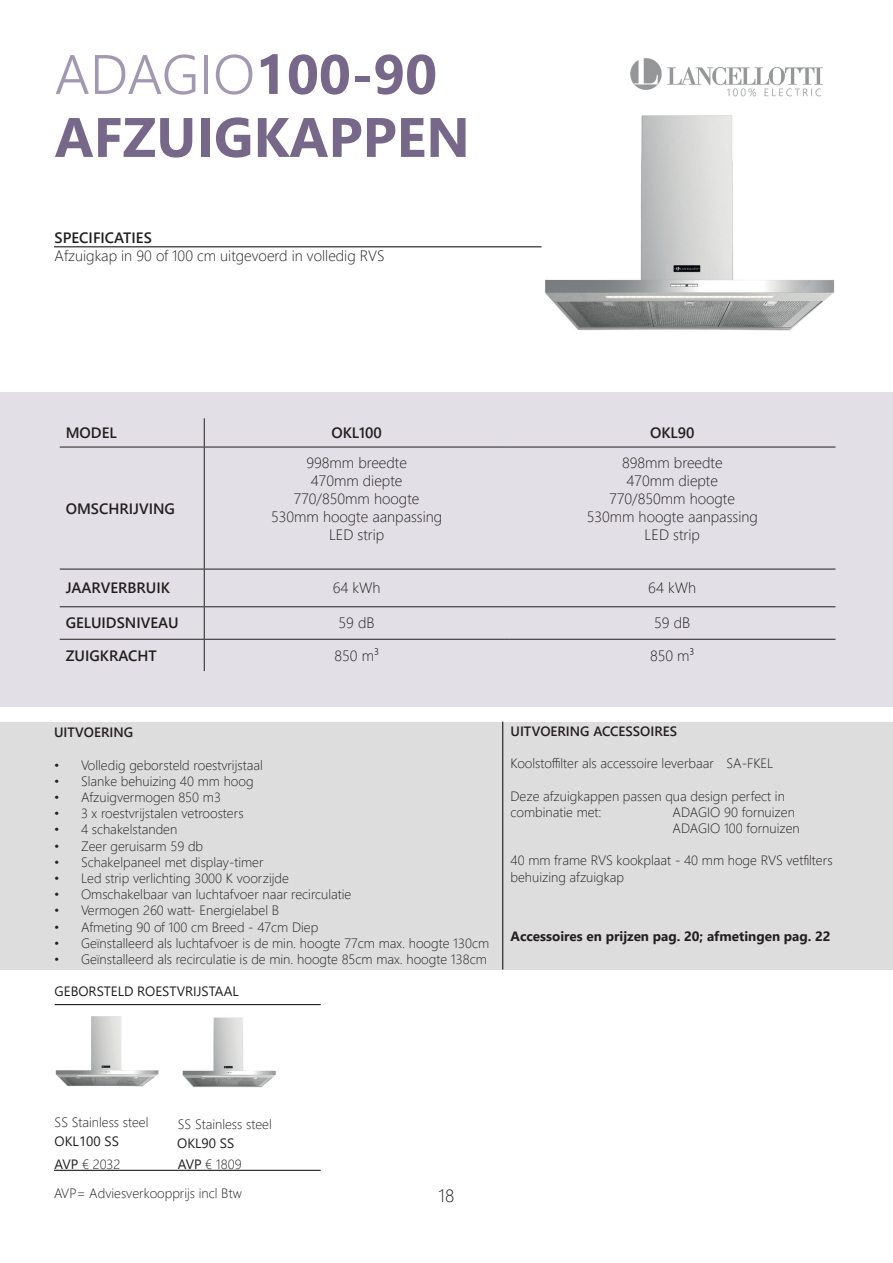
<style>
.page{position:relative;width:893px;height:1263px;background:#fff}
.page>*{position:absolute;margin:0;border:0;box-sizing:border-box;transform-origin:0 0}
.t1{font:700 55.5px/63px "Segoe UI";color:#776789}
.t2{font:300 18px "Segoe UI";color:#231f20}
.t3{font:300 15px/18px "Segoe UI";color:#231f20;text-align:center}
.t4{font:600 15px "Segoe UI";color:#231f20}
.t5{font:300 13.5px/16.2px "Segoe UI";color:#231f20}
.t6{font:13.5px/23.1px "Segoe UI";color:#231f20}
.t7{font:700 13.5px "Segoe UI";color:#231f20}
.t8{font:600 13.5px "Segoe UI";color:#231f20}
.s1{font-weight:300;color:#a298b2}
.s2{font-weight:300}
.s3{font-weight:400}
</style>
<div class="page">
<img style="left:631px;top:58px;width:191px;height:39px">
<img style="left:541px;top:115px;width:294px;height:216px">
<div style="left:0;top:393px;width:893px;height:314px;background:#e2dfe6"></div>
<hr style="left:55px;top:1004px;width:266px;height:1px;background:#000">
<hr style="left:54px;top:1170px;width:267px;height:1px;background:#000">
<hr style="left:54px;top:247px;width:487px;height:1px;background:#000">
<img style="left:182px;top:1017px;width:94px;height:71px">
<div style="left:0;top:722px;width:893px;height:247px;background:#dedddd"></div>
<hr style="left:502px;top:722px;width:1px;height:247px;background:#000">
<svg style="left:204px;top:418px;width:1px;height:29px"></svg>
<hr style="left:60px;top:447px;width:144px;height:1px;background:#231f20">
<hr style="left:204px;top:447px;width:305px;height:1px;background:#231f20">
<hr style="left:204px;top:447px;width:1px;height:122px;background:#231f20">
<hr style="left:60px;top:569px;width:144px;height:1px;background:#231f20">
<hr style="left:204px;top:569px;width:305px;height:1px;background:#231f20">
<hr style="left:204px;top:569px;width:1px;height:37px;background:#231f20">
<hr style="left:60px;top:606px;width:144px;height:1px;background:#231f20">
<hr style="left:204px;top:606px;width:305px;height:1px;background:#231f20">
<hr style="left:204px;top:607px;width:1px;height:32px;background:#231f20">
<hr style="left:60px;top:639px;width:144px;height:1px;background:#231f20">
<hr style="left:204px;top:639px;width:305px;height:1px;background:#231f20">
<hr style="left:204px;top:640px;width:1px;height:31px;background:#231f20">
<hr style="left:509px;top:447px;width:326px;height:1px;background:#231f20">
<hr style="left:509px;top:569px;width:326px;height:1px;background:#231f20">
<hr style="left:509px;top:606px;width:326px;height:1px;background:#231f20">
<hr style="left:509px;top:639px;width:326px;height:1px;background:#231f20">
<img style="left:56px;top:1016px;width:102px;height:71px">
<h1 class="t1" style="left:55px;top:38px;width:417px"><span class="s1">ADAGIO</span>100-90<br>AFZUIGKAPPEN</h1>
<p class="t4" style="left:55px;top:224px;width:99px">SPECIFICATIES</p>
<p class="t3" style="left:55px;top:245px;width:331px">Afzuigkap in 90 of 100 cm uitgevoerd in volledig RVS</p>
<p class="t4" style="left:66px;top:419px;width:53px">MODEL</p>
<p class="t4" style="left:331px;top:419px;width:52px">OKL100</p>
<p class="t4" style="left:650px;top:419px;width:46px">OKL90</p>
<p class="t4" style="left:66px;top:494px;width:111px">OMSCHRIJVING</p>
<p class="t3" style="left:271px;top:452px;width:173px">998mm breedte<br>470mm diepte<br>770/850mm hoogte<br>530mm hoogte aanpassing<br>LED strip</p>
<p class="t3" style="left:587px;top:452px;width:173px">898mm breedte<br>470mm diepte<br>770/850mm hoogte<br>530mm hoogte aanpassing<br>LED strip</p>
<p class="t4" style="left:66px;top:574px;width:106px">JAARVERBRUIK</p>
<p class="t3" style="left:333px;top:578px;width:49px">64 kWh</p>
<p class="t3" style="left:648px;top:578px;width:49px">64 kWh</p>
<p class="t4" style="left:66px;top:609px;width:114px">GELUIDSNIVEAU</p>
<p class="t3" style="left:339px;top:613px;width:38px">59 dB</p>
<p class="t3" style="left:654px;top:613px;width:38px">59 dB</p>
<p class="t4" style="left:66px;top:641px;width:93px">ZUIGKRACHT</p>
<p class="t3" style="left:334px;top:645px;width:46px">850 m³</p>
<p class="t3" style="left:650px;top:645px;width:46px">850 m³</p>
<p class="t8" style="left:54px;top:720px;width:81px">UITVOERING</p>
<p class="t5" style="left:54px;top:755px;width:210px">• Volledig geborsteld roestvrijstaal</p>
<p class="t5" style="left:54px;top:771px;width:201px">• Slanke behuizing 40 mm hoog</p>
<p class="t5" style="left:54px;top:788px;width:168px">• Afzuigvermogen 850 m3</p>
<p class="t5" style="left:54px;top:804px;width:191px">• 3 x roestvrijstalen vetroosters</p>
<p class="t5" style="left:54px;top:820px;width:125px">• 4 schakelstanden</p>
<p class="t5" style="left:54px;top:836px;width:151px">• Zeer geruisarm 59 db</p>
<p class="t5" style="left:54px;top:852px;width:211px">• Schakelpaneel met display-timer</p>
<p class="t5" style="left:54px;top:869px;width:237px">• Led strip verlichting 3000 K voorzijde</p>
<p class="t5" style="left:54px;top:885px;width:299px">• Omschakelbaar van luchtafvoer naar recirculatie</p>
<p class="t5" style="left:54px;top:901px;width:227px">• Vermogen 260 watt- Energielabel B</p>
<p class="t5" style="left:54px;top:917px;width:266px">• Afmeting 90 of 100 cm Breed - 47cm Diep</p>
<p class="t5" style="left:54px;top:933px;width:437px">• Geïnstalleerd als luchtafvoer is de min. hoogte 77cm max. hoogte 130cm</p>
<p class="t5" style="left:54px;top:950px;width:434px">• Geïnstalleerd als recirculatie is de min. hoogte 85cm max. hoogte 138cm</p>
<p class="t6" style="left:55px;top:978px;width:186px">GEBORSTELD ROESTVRIJSTAAL</p>
<p class="t8" style="left:510px;top:718px;width:168px">UITVOERING ACCESSOIRES</p>
<p class="t5" style="left:510px;top:754px;width:264px">Koolstoffilter als accessoire leverbaar SA-FKEL</p>
<p class="t5" style="left:510px;top:786px;width:276px">Deze afzuigkappen passen qua design perfect in combinatie met:</p>
<p class="t5" style="left:672px;top:802px;width:129px">ADAGIO 90 fornuizen<br>ADAGIO 100 fornuizen</p>
<p class="t5" style="left:510px;top:851px;width:324px">40 mm frame RVS kookplaat - 40 mm hoge RVS vetfilters behuizing afzuigkap</p>
<p class="t7" style="left:510px;top:923px;width:322px">Accessoires en prijzen pag. 20; afmetingen pag. 22</p>
<p class="t5" style="left:55px;top:1112px;width:95px">SS Stainless steel</p>
<p class="t6" style="left:55px;top:1128px;width:67px">OKL100 SS<br>AVP <span class="s2">€ 2032</span></p>
<p class="t5" style="left:178px;top:1114px;width:95px">SS Stainless steel</p>
<p class="t6" style="left:177px;top:1130px;width:58px">OKL90 SS</p>
<p class="t5" style="left:178px;top:1154px;width:65px"><span class="s3">AVP</span> € 1809</p>
<p class="t5" style="left:54px;top:1184px;width:189px">AVP= Adviesverkoopprijs incl Btw</p>
<h2 class="t2" style="left:439px;top:1178px;width:17px">18</h2>
</div>
